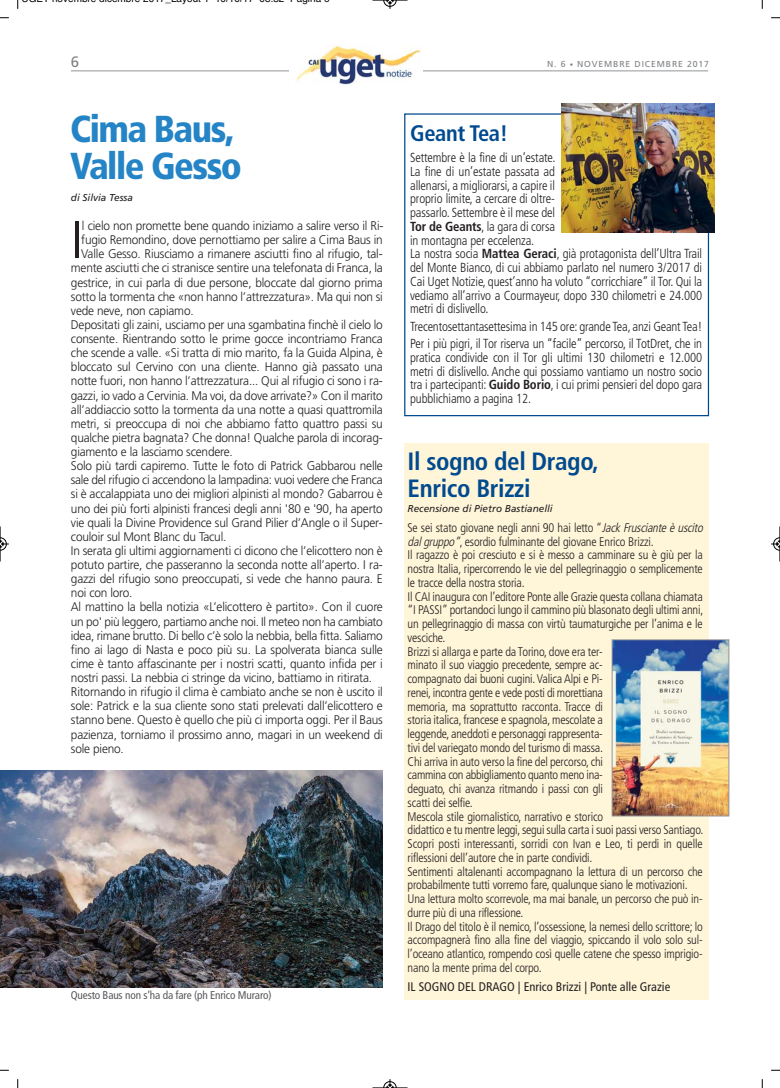
<style>
.page{position:relative;width:780px;height:1088px;background:#fff}
.page>*{position:absolute;margin:0;border:0;box-sizing:border-box;transform-origin:0 0}
.t1{font:300 52.88px "Frutiger LT Std";color:#231f20;scale:.95 1}
.t2{font:900 condensed 37.5px/37.5px "Frutiger LT Std";letter-spacing:-.04em;color:#2484c6}
.t3{font:700 condensed 25px/26.2px "Frutiger LT Std";letter-spacing:-.015em;color:#004a8f}
.t4{font:700 condensed 22.5px "Frutiger LT Std";letter-spacing:-.015em;color:#004a8f}
.t5{font:15px "Frutiger LT Std";color:#808285}
.t6{font:300 condensed 13.12px/13.8px "Frutiger LT Std";letter-spacing:-.01em;color:#231f20}
.t7{font:300 12.5px "Frutiger LT Std";letter-spacing:-.015em;color:#231f20;scale:.95 1}
.t8{font:300 condensed 12.5px/13.8px "Frutiger LT Std";letter-spacing:-.015em;color:#231f20}
.t9{font:condensed 12.5px "Frutiger LT Std";color:#231f20}
.t10{font:condensed 11.25px "Frutiger LT Std";letter-spacing:-.015em;color:#58595b}
.t11{font:italic 10px "Frutiger LT Std";color:#231f20}
.t12{font:10px "Helvetica";color:#000}
.t13{font:8.62px "Frutiger LT Std";letter-spacing:.1em;color:#808285}
.s1{font-size:6.88px}
.s2{font-weight:700}
.s3{font-style:italic}
</style>
<div class="page">
<hr style="left:71px;top:71px;width:637px;height:1px;background:#939598">
<div style="left:289px;top:36px;width:134px;height:48px;background:#fff"></div>
<img style="left:296px;top:45px;width:125px;height:39px">
<img style="left:0;top:770px;width:382px;height:218px">
<div style="left:404px;top:443px;width:305px;height:556px;background:#fff5d9"></div>
<img style="left:613px;top:641px;width:114px;height:173px">
<div style="left:611px;top:639px;width:118px;height:177px;border:1px solid #939598"></div>
<div style="left:404px;top:113px;width:305px;height:303px;border:1px solid #004a8f"></div>
<img style="left:561px;top:104px;width:153px;height:128px">
<svg style="left:17px;top:0;width:2px;height:9px"></svg>
<svg style="left:0;top:17px;width:9px;height:2px"></svg>
<svg style="left:761px;top:0;width:2px;height:9px"></svg>
<svg style="left:771px;top:17px;width:9px;height:2px"></svg>
<svg style="left:17px;top:1079px;width:2px;height:9px"></svg>
<svg style="left:761px;top:1079px;width:2px;height:9px"></svg>
<hr style="left:372px;top:0;width:35px;height:1px;background:#000">
<svg style="left:383px;top:0;width:13px;height:9px"></svg>
<hr style="left:372px;top:1087px;width:35px;height:1px;background:#000">
<svg style="left:383px;top:1079px;width:13px;height:9px"></svg>
<hr style="left:0;top:526px;width:1px;height:35px;background:#000">
<svg style="left:0;top:537px;width:9px;height:14px"></svg>
<hr style="left:779px;top:526px;width:1px;height:35px;background:#000">
<svg style="left:771px;top:537px;width:9px;height:14px"></svg>
<p class="t12" style="left:165px;top:-5px;width:23px">_ y</p>
<p class="t12" style="left:302px;top:-5px;width:7px">g</p>
<p class="t5" style="left:71px;top:53px;width:10px">6</p>
<p class="t13" style="left:547px;top:59px;width:163px">N. 6 <span class="s1">•</span> NOVEMBRE DICEMBRE 2017</p>
<h2 class="t2" style="left:70px;top:112px;width:173px">Cima Baus,<br>Valle Gesso</h2>
<p class="t11" style="left:71px;top:193px;width:64px">di Silvia Tessa</p>
<h1 class="t1" style="left:71px;top:219px;width:13px">I</h1>
<p class="t7" style="left:82px;top:221px;width:319px">l cielo non promette bene quando iniziamo a salire verso il Ri-</p>
<p class="t7" style="left:81px;top:235px;width:319px">fugio Remondino, dove pernottiamo per salire a Cima Baus in</p>
<p class="t7" style="left:81px;top:249px;width:319px">Valle Gesso. Riusciamo a rimanere asciutti fino al rifugio, tal-</p>
<p class="t7" style="left:71px;top:263px;width:330px">mente asciutti che ci stranisce sentire una telefonata di Franca, la</p>
<p class="t7" style="left:71px;top:277px;width:330px">gestrice, in cui parla di due persone, bloccate dal giorno prima</p>
<p class="t7" style="left:71px;top:291px;width:330px">sotto la tormenta che «non hanno l’attrezzatura». Ma qui non si</p>
<p class="t7" style="left:71px;top:305px;width:131px">vede neve, non capiamo.</p>
<p class="t7" style="left:71px;top:319px;width:330px">Depositati gli zaini, usciamo per una sgambatina finchè il cielo lo</p>
<p class="t7" style="left:71px;top:334px;width:330px">consente. Rientrando sotto le prime gocce incontriamo Franca</p>
<p class="t7" style="left:71px;top:348px;width:330px">che scende a valle. «Si tratta di mio marito, fa la Guida Alpina, è</p>
<p class="t7" style="left:71px;top:362px;width:330px">bloccato sul Cervino con una cliente. Hanno già passato una</p>
<p class="t7" style="left:71px;top:376px;width:330px">notte fuori, non hanno l’attrezzatura... Qui al rifugio ci sono i ra-</p>
<p class="t7" style="left:71px;top:390px;width:330px">gazzi, io vado a Cervinia. Ma voi, da dove arrivate?» Con il marito</p>
<p class="t7" style="left:71px;top:404px;width:330px">all’addiaccio sotto la tormenta da una notte a quasi quattromila</p>
<p class="t7" style="left:71px;top:418px;width:330px">metri, si preoccupa di noi che abbiamo fatto quattro passi su</p>
<p class="t7" style="left:71px;top:432px;width:330px">qualche pietra bagnata? Che donna! Qualche parola di incorag-</p>
<p class="t7" style="left:71px;top:447px;width:172px">giamento e la lasciamo scendere.</p>
<p class="t7" style="left:71px;top:461px;width:330px">Solo più tardi capiremo. Tutte le foto di Patrick Gabbarou nelle</p>
<p class="t7" style="left:71px;top:475px;width:330px">sale del rifugio ci accendono la lampadina: vuoi vedere che Franca</p>
<p class="t7" style="left:71px;top:489px;width:330px">si è accalappiata uno dei migliori alpinisti al mondo? Gabarrou è</p>
<p class="t7" style="left:71px;top:503px;width:330px">uno dei più forti alpinisti francesi degli anni '80 e '90, ha aperto</p>
<p class="t7" style="left:71px;top:517px;width:330px">vie quali la Divine Providence sul Grand Pilier d’Angle o il Super-</p>
<p class="t7" style="left:71px;top:531px;width:165px">couloir sul Mont Blanc du Tacul.</p>
<p class="t7" style="left:71px;top:545px;width:330px">In serata gli ultimi aggiornamenti ci dicono che l’elicottero non è</p>
<p class="t7" style="left:71px;top:560px;width:330px">potuto partire, che passeranno la seconda notte all’aperto. I ra-</p>
<p class="t7" style="left:71px;top:574px;width:330px">gazzi del rifugio sono preoccupati, si vede che hanno paura. E</p>
<p class="t7" style="left:71px;top:588px;width:66px">noi con loro.</p>
<p class="t7" style="left:71px;top:602px;width:330px">Al mattino la bella notizia «L’elicottero è partito». Con il cuore</p>
<p class="t7" style="left:71px;top:616px;width:330px">un po' più leggero, partiamo anche noi. Il meteo non ha cambiato</p>
<p class="t7" style="left:71px;top:630px;width:330px">idea, rimane brutto. Di bello c’è solo la nebbia, bella fitta. Saliamo</p>
<p class="t7" style="left:71px;top:644px;width:330px">fino ai lago di Nasta e poco più su. La spolverata bianca sulle</p>
<p class="t7" style="left:71px;top:658px;width:330px">cime è tanto affascinante per i nostri scatti, quanto infida per i</p>
<p class="t7" style="left:71px;top:673px;width:318px">nostri passi. La nebbia ci stringe da vicino, battiamo in ritirata.</p>
<p class="t7" style="left:71px;top:687px;width:330px">Ritornando in rifugio il clima è cambiato anche se non è uscito il</p>
<p class="t7" style="left:71px;top:701px;width:330px">sole: Patrick e la sua cliente sono stati prelevati dall’elicottero e</p>
<p class="t7" style="left:71px;top:715px;width:330px">stanno bene. Questo è quello che più ci importa oggi. Per il Baus</p>
<p class="t7" style="left:71px;top:729px;width:330px">pazienza, torniamo il prossimo anno, magari in un weekend di</p>
<p class="t7" style="left:71px;top:743px;width:57px">sole pieno.</p>
<p class="t10" style="left:71px;top:991px;width:202px">Questo Baus non s’ha da fare (ph Enrico Muraro)</p>
<h3 class="t4" style="left:410px;top:123px;width:99px">Geant Tea!</h3>
<p class="t6" style="left:410px;top:152px;width:293px">Settembre è la fine di un’estate.<br>La fine di un’estate passata ad<br>allenarsi, a migliorarsi, a capire il<br>proprio limite, a cercare di oltre-<br>passarlo. Settembre è il mese del<br><span class="s2">Tor de Geants</span>, la gara di corsa<br>in montagna per eccelenza.<br>La nostra socia <span class="s2">Mattea Geraci</span>, già protagonista dell’Ultra Trail del Monte Bianco, di cui abbiamo parlato nel numero 3/2017 di Cai Uget Notizie, quest’anno ha voluto “corricchiare” il Tor. Qui la vediamo all’arrivo a Courmayeur, dopo 330 chilometri e 24.000 metri di dislivello.</p>
<p class="t6" style="left:410px;top:319px;width:293px;line-height:17.2px">Trecentosettantasettesima in 145 ore: grande Tea, anzi Geant Tea!<br>Per i più pigri, il Tor riserva un “facile” percorso, il TotDret, che in</p>
<p class="t6" style="left:410px;top:351px;width:293px;text-align:justify">pratica condivide con il Tor gli ultimi 130 chilometri e 12.000 metri di dislivello. Anche qui possiamo vantiamo un nostro socio tra i partecipanti: <span class="s2">Guido Borio</span>, i cui primi pensieri del dopo gara pubblichiamo a pagina 12.</p>
<h3 class="t3" style="left:407px;top:450px;width:193px">Il sogno del Drago,<br>Enrico Brizzi</h3>
<p class="t11" style="left:407px;top:503px;width:147px">Recensione di Pietro Bastianelli</p>
<p class="t8" style="left:407px;top:521px;width:299px">Se sei stato giovane negli anni 90 hai letto “<span class="s3">Jack Frusciante è uscito dalgruppo”</span>, esordio fulminante del giovane Enrico Brizzi.<br>Il ragazzo è poi cresciuto e si è messo a camminare su è giù per la nostra Italia, ripercorrendo le vie del pellegrinaggio o semplicemente le tracce della nostra storia.<br>Il CAI inaugura con l’editore Ponte alle Grazie questa collana chiamata “I PASSI” portandoci lungo il cammino più blasonato degli ultimi anni, un pellegrinaggio di massa con virtù taumaturgiche per l’anima e le vesciche.<br>Brizzi si allarga e parte da Torino, dove era ter-<br>minato il suo viaggio precedente, sempre ac-<br>compagnato dai buoni cugini. Valica Alpi e Pi-<br>renei, incontra gente e vede posti di morettiana<br>memoria, ma soprattutto racconta. Tracce di<br>storia italica, francese e spagnola, mescolate a<br>leggende, aneddoti e personaggi rappresenta-<br>tivi del variegato mondo del turismo di massa.<br>Chi arriva in auto verso la fine del percorso, chi<br>cammina con abbigliamento quanto meno ina-<br>deguato, chi avanza ritmando i passi con gli<br>scatti dei selfie.<br>Mescola stile giornalistico, narrativo e storico<br>didattico e tu mentre leggi, segui sulla carta i suoi passi verso Santiago.<br>Scopri posti interessanti, sorridi con Ivan e Leo, ti perdi in quelle riflessioni dell’autore che in parte condividi.<br>Sentimenti altalenanti accompagnano la lettura di un percorso che probabilmente tutti vorremo fare, qualunque siano le motivazioni.<br>Una lettura molto scorrevole, ma mai banale, un percorso che può in&shy;durre più di una riflessione.<br>Il Drago del titolo è il nemico, l’ossessione, la nemesi dello scrittore; lo accompagnerà fino alla fine del viaggio, spiccando il volo solo sul&shy;l’oceano atlantico, rompendo così quelle catene che spesso imprigio&shy;nano la mente prima del corpo.</p>
<p class="t9" style="left:407px;top:981px;width:264px">IL SOGNO DEL DRAGO | Enrico Brizzi | Ponte alle Grazie</p>
</div>
